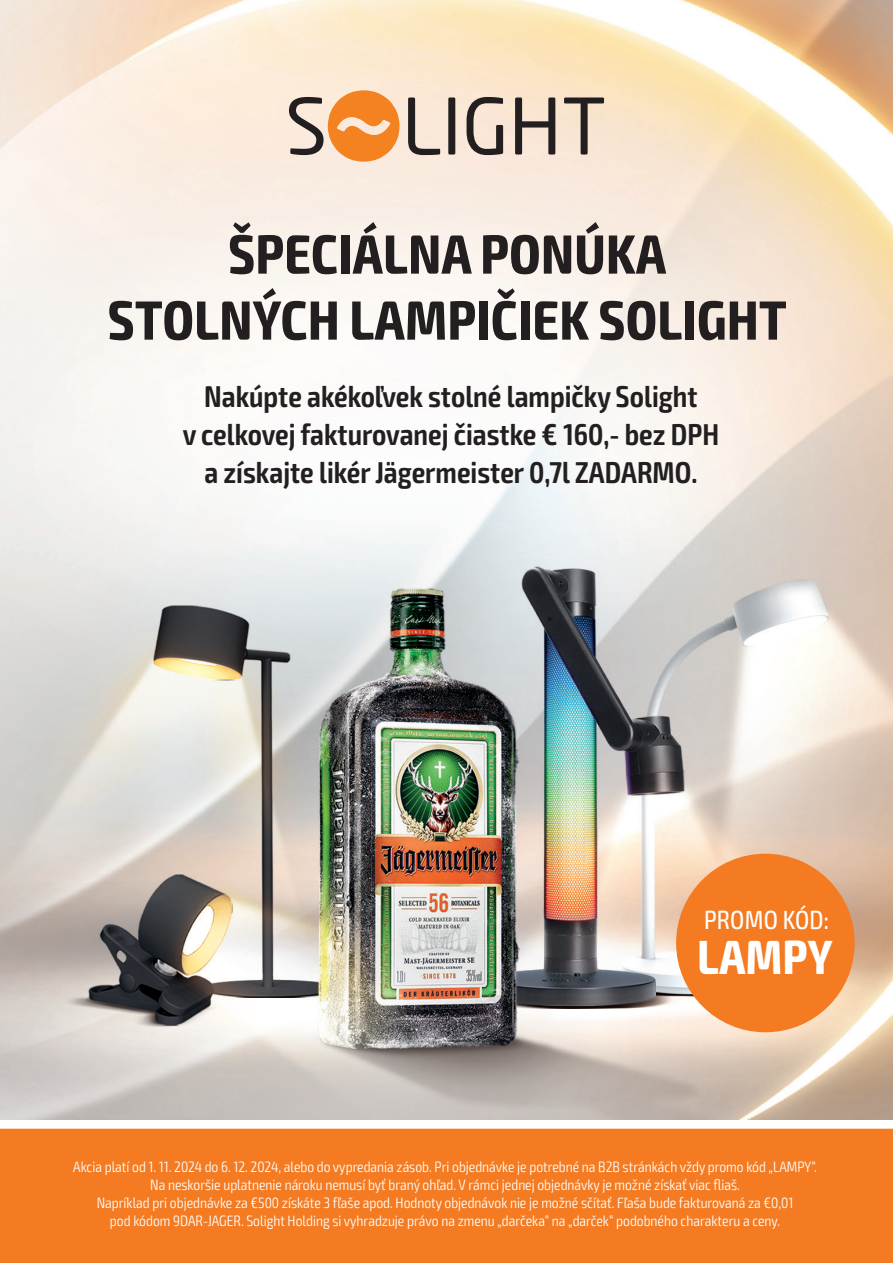
<style>
.page{position:relative;width:893px;height:1263px;background:#fff}
.page>*{position:absolute;margin:0;border:0;box-sizing:border-box;transform-origin:0 0}
.t1{font:700 condensed 55.2px "Exo 2";letter-spacing:.01em;color:#231f20}
.t2{font:700 condensed 48px "Exo 2";letter-spacing:.01em;color:#fff}
.t3{font:600 condensed 30.15px "Exo 2";color:#231f20}
.t4{font:condensed 26.25px "Exo 2";letter-spacing:.01em;color:#fff}
.t5{font:300 condensed 15px "Exo 2";color:#fff}
</style>
<div class="page">
<img style="left:0;top:0;width:893px;height:1120px">
<div style="left:0;top:1129px;width:893px;height:134px;background:#f47b21"></div>
<svg style="left:408px;top:97px;width:196px;height:58px;background:#baab9f"></svg>
<svg style="left:289px;top:90px;width:110px;height:72px;background:#e3a875"></svg>
<div style="left:676px;top:854px;width:179px;height:178px;background:#f47b21;border-radius:50%"></div>
<p class="t1" style="left:228px;top:221px;width:439px">ŠPECIÁLNA PONÚKA</p>
<p class="t1" style="left:108px;top:287px;width:680px">STOLNÝCH LAMPIČIEK SOLIGHT</p>
<p class="t3" style="left:204px;top:379px;width:495px">Nakúpte akékoľvek stolné lampičky Solight</p>
<p class="t3" style="left:183px;top:417px;width:538px">v celkovej fakturovanej čiastke € 160,- bez DPH</p>
<p class="t3" style="left:204px;top:455px;width:495px">a získajte likér Jägermeister 0,7l ZADARMO.</p>
<p class="t4" style="left:704px;top:904px;width:127px">PROMO KÓD:</p>
<p class="t2" style="left:698px;top:929px;width:136px">LAMPY</p>
<p class="t5" style="left:73px;top:1158px;width:745px">Akcia platí od 1. 11. 2024 do 6. 12. 2024, alebo do vypredania zásob. Pri objednávke je potrebné na B2B stránkách vždy promo kód „LAMPY“.</p>
<p class="t5" style="left:150px;top:1176px;width:591px">Na neskoršie uplatnenie nároku nemusí byť braný ohľad. V rámci jednej objednávky je možné získať viac fliaš.</p>
<p class="t5" style="left:97px;top:1194px;width:698px">Napríklad pri objednávke za €500 získáte 3 fľaše apod. Hodnoty objednávok nie je možné sčítať. Fľaša bude fakturovaná za €0,01</p>
<p class="t5" style="left:110px;top:1212px;width:672px">pod kódom 9DAR-JAGER. Solight Holding si vyhradzuje právo na zmenu „darčeka“ na „darček“ podobného charakteru a ceny.</p>
</div>
